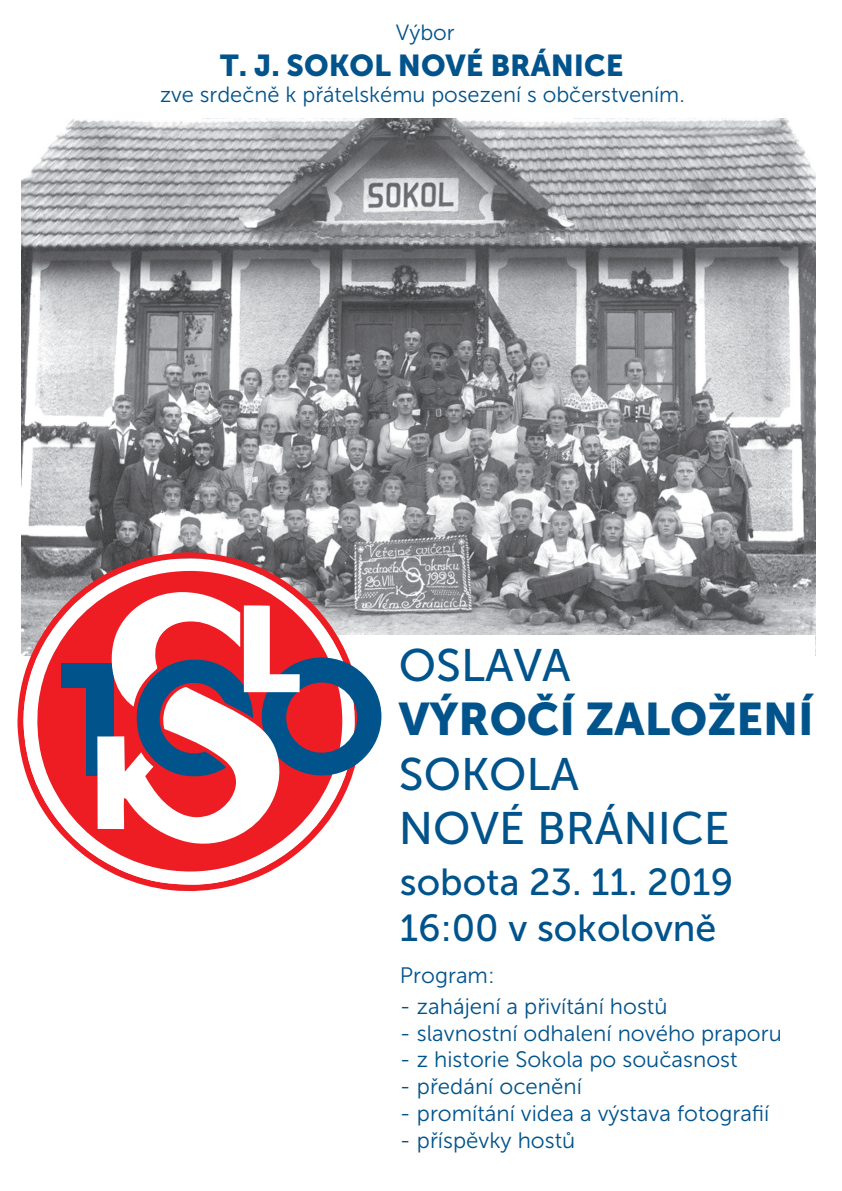
<style>
.page{position:relative;width:842px;height:1191px;background:#fff}
.page>*{position:absolute;margin:0;border:0;box-sizing:border-box;transform-origin:0 0}
.t1{font:45.4px/54.5px "Museo Sans 500";color:#01538c}
.t2{font:45.4px "Museo Sans 900";color:#01538c}
.t3{font:37.6px/45.1px "Museo Sans 500";color:#01538c}
.t4{font:30px "Museo Sans 900";color:#01538c}
.t5{font:22.3px "Museo Sans 300";color:#01538c}
.t6{font:21.9px "Museo Sans 300";color:#01538c}
</style>
<div class="page">
<img style="left:22px;top:118px;width:793px;height:517px">
<svg style="left:18px;top:552px;width:344px;height:340px"></svg>
<svg style="left:23px;top:558px;width:332px;height:326px"></svg>
<div style="left:87px;top:679px;width:27px;height:96px;background:#01538c"></div>
<div style="left:61px;top:663px;width:53px;height:25px;background:#01538c"></div>
<svg style="left:97px;top:592px;width:284px;height:253px"></svg>
<p class="t6" style="left:396px;top:24px;width:60px">Výbor</p>
<h3 class="t4" style="left:220px;top:48px;width:405px">T. J. SOKOL NOVÉ BRÁNICE</h3>
<p class="t6" style="left:160px;top:86px;width:526px">zve srdečně k přátelskému posezení s občerstvením.</p>
<h1 class="t1" style="left:399px;top:637px;width:173px">OSLAVA</h1>
<h1 class="t2" style="left:399px;top:693px;width:416px">VÝROČÍ ZALOŽENÍ</h1>
<h1 class="t1" style="left:399px;top:746px;width:333px">SOKOLA<br>NOVÉ BRÁNICE</h1>
<h2 class="t3" style="left:400px;top:860px;width:335px">sobota 23. 11. 2019<br>16:00 v sokolovně</h2>
<p class="t5" style="left:400px;top:966px;width:96px">Program:</p>
<p class="t5" style="left:400px;top:997px;width:269px">- zahájení a přivítání hostů</p>
<p class="t5" style="left:400px;top:1024px;width:383px">- slavnostní odhalení nového praporu</p>
<p class="t5" style="left:400px;top:1051px;width:339px">- z historie Sokola po současnost</p>
<p class="t5" style="left:400px;top:1078px;width:184px">- předání ocenění</p>
<p class="t5" style="left:400px;top:1104px;width:371px">- promítání videa a výstava fotografií</p>
<p class="t5" style="left:400px;top:1131px;width:177px">- příspěvky hostů</p>
</div>
